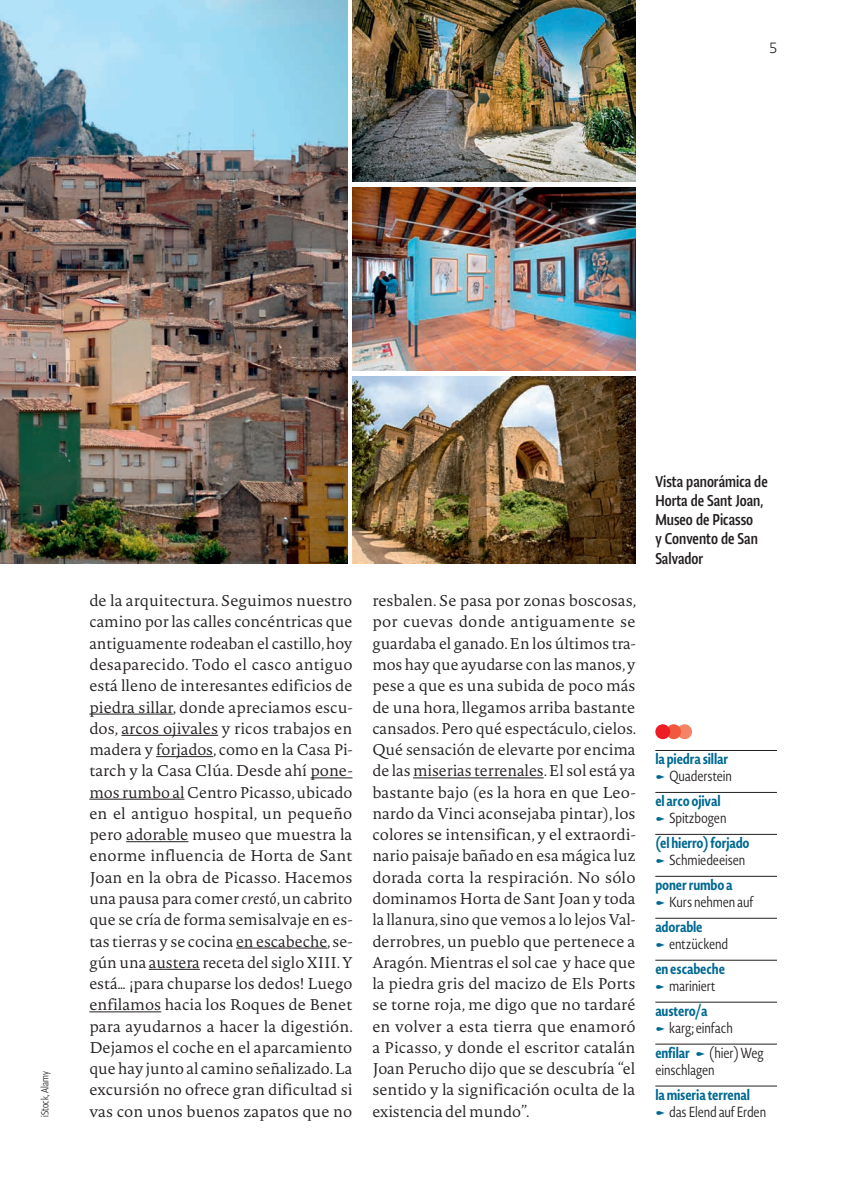
<style>
.page{position:relative;width:844px;height:1191px;background:#fff}
.page>*{position:absolute;margin:0;border:0;box-sizing:border-box;transform-origin:0 0}
.t1{font:17.5px/19.2px "Lumin Sans Cond Std";color:#231f20}
.t2{font:300 16.62px "Lumin Sans Std";color:#231f20}
.t3{font:300 15.4px/21.3px "Novel Pro";color:#231f20;text-align:justify}
.t4{font:300 14.35px/16.6px "Novel Sans Cond Pro";letter-spacing:-.01em;color:#231f20}
.t5{font:700 14.35px "Novel Sans Cond Glos";letter-spacing:-.01em;color:#006991}
.t6{font:300 11.38px "Lumin Sans Cond Std";color:#231f20}
.s1{font-style:italic}
</style>
<div class="page">
<img style="left:0;top:0;width:347px;height:563px">
<hr style="left:89px;top:713px;width:84px;height:1px;background:#231f20">
<hr style="left:121px;top:735px;width:97px;height:1px;background:#231f20">
<hr style="left:156px;top:756px;width:57px;height:1px;background:#231f20">
<hr style="left:310px;top:777px;width:42px;height:1px;background:#231f20">
<hr style="left:89px;top:798px;width:95px;height:1px;background:#231f20">
<hr style="left:126px;top:841px;width:62px;height:1px;background:#231f20">
<hr style="left:236px;top:947px;width:91px;height:1px;background:#231f20">
<hr style="left:149px;top:969px;width:51px;height:1px;background:#231f20">
<hr style="left:89px;top:1011px;width:72px;height:1px;background:#231f20">
<hr style="left:413px;top:777px;width:130px;height:1px;background:#231f20">
<hr style="left:655px;top:750px;width:121px;height:1px;background:#231f20">
<hr style="left:655px;top:792px;width:121px;height:1px;background:#231f20">
<hr style="left:655px;top:834px;width:121px;height:1px;background:#231f20">
<hr style="left:655px;top:876px;width:121px;height:1px;background:#231f20">
<hr style="left:655px;top:918px;width:121px;height:1px;background:#231f20">
<hr style="left:655px;top:960px;width:121px;height:1px;background:#231f20">
<hr style="left:655px;top:1001px;width:121px;height:1px;background:#231f20">
<hr style="left:655px;top:1043px;width:121px;height:1px;background:#231f20">
<hr style="left:655px;top:1085px;width:121px;height:1px;background:#231f20">
<div style="left:677px;top:724px;width:15px;height:15px;background:#f48465;border-radius:50%"></div>
<div style="left:666px;top:724px;width:15px;height:15px;background:#f0593e;border-radius:50%"></div>
<div style="left:655px;top:724px;width:15px;height:15px;background:#ee1d23;border-radius:50%"></div>
<img style="left:352px;top:0;width:283px;height:182px">
<img style="left:352px;top:187px;width:283px;height:184px">
<img style="left:352px;top:376px;width:283px;height:187px">
<p class="t2" style="left:769px;top:39px;width:9px">5</p>
<p class="t6" style="left:39px;top:1116px;width:47px;rotate:-90deg">iStock, Alamy</p>
<p class="t3" style="left:89px;top:589px;width:265px">de la arquitectura. Seguimos nuestro camino por las calles concéntricas que antiguamente rodeaban el castillo, hoy desaparecido. Todo el casco antiguo está lleno de interesantes edificios de piedra sillar, donde apreciamos escu&shy;dos, arcos ojivales y ricos trabajos en madera y forjados, como en la Casa Pi&shy;tarch y la Casa Clúa. Desde ahí pone&shy;mos rumbo al Centro Picasso, ubicado en el antiguo hospital, un pequeño pero adorable museo que muestra la enorme influencia de Horta de Sant Joan en la obra de Picasso. Hacemos una pausa para comer <span class="s1">crestó</span>, un cabrito que se cría de forma semisalvaje en es&shy;tas tierras y se cocina en escabeche, se&shy;gún una austera receta del siglo XIII. Y está… ¡para chuparse los dedos! Luego enfilamos hacia los Roques de Benet para ayudarnos a hacer la digestión.<br>Dejamos el coche en el aparcamiento que hay junto al camino señalizado. La excursión no ofrece gran dificultad si vas con unos buenos zapatos que no</p>
<p class="t3" style="left:372px;top:589px;width:265px">resbalen. Se pasa por zonas boscosas, por cuevas donde antiguamente se guardaba el ganado. En los últimos tra&shy;mos hay que ayudarse con las manos, y pese a que es una subida de poco más de una hora, llegamos arriba bastante cansados. Pero qué espectáculo, cielos.<br>Qué sensación de elevarte por encima de las miserias terrenales. El sol está ya bastante bajo (es la hora en que Leo&shy;nardo da Vinci aconsejaba pintar), los colores se intensifican, y el extraordi&shy;nario paisaje bañado en esa mágica luz dorada corta la respiración. No sólo dominamos Horta de Sant Joan y toda la llanura, sino que vemos a lo lejos Val&shy;derrobres, un pueblo que pertenece a Aragón. Mientras el sol cae y hace que la piedra gris del macizo de Els Ports se torne roja, me digo que no tardaré en volver a esta tierra que enamoró a Picasso, y donde el escritor catalán Joan Perucho dijo que se descubría “el sentido y la significación oculta de la</p>
<p class="t3" style="left:372px;top:1100px;width:159px">existencia del mundo”.</p>
<p class="t1" style="left:655px;top:471px;width:114px">Vista panorámica de<br>Horta de Sant Joan,<br>Museo de Picasso<br>y Convento de San<br>Salvador</p>
<p class="t5" style="left:655px;top:749px;width:74px">la piedra sillar</p>
<p class="t4" style="left:669px;top:767px;width:64px">Quaderstein</p>
<p class="t5" style="left:655px;top:790px;width:67px">el arco ojival</p>
<p class="t4" style="left:669px;top:809px;width:59px">Spitzbogen</p>
<p class="t5" style="left:655px;top:832px;width:96px">(el hierro) forjado</p>
<p class="t4" style="left:669px;top:851px;width:78px">Schmiedeeisen</p>
<p class="t5" style="left:655px;top:874px;width:79px">poner rumbo a</p>
<p class="t4" style="left:669px;top:893px;width:86px">Kurs nehmen auf</p>
<p class="t5" style="left:655px;top:916px;width:49px">adorable</p>
<p class="t4" style="left:669px;top:935px;width:60px">entzückend</p>
<p class="t5" style="left:655px;top:958px;width:71px">en escabeche</p>
<p class="t4" style="left:669px;top:977px;width:48px">mariniert</p>
<p class="t5" style="left:655px;top:1000px;width:54px">austero/a</p>
<p class="t4" style="left:669px;top:1019px;width:65px">karg; einfach</p>
<p class="t5" style="left:655px;top:1042px;width:36px">enfilar</p>
<p class="t4" style="left:655px;top:1044px;width:110px;text-indent:54px">(hier) Weg einschlagen</p>
<p class="t5" style="left:655px;top:1084px;width:96px">la miseria terrenal</p>
<p class="t4" style="left:669px;top:1103px;width:98px">das Elend auf Erden</p>
</div>
